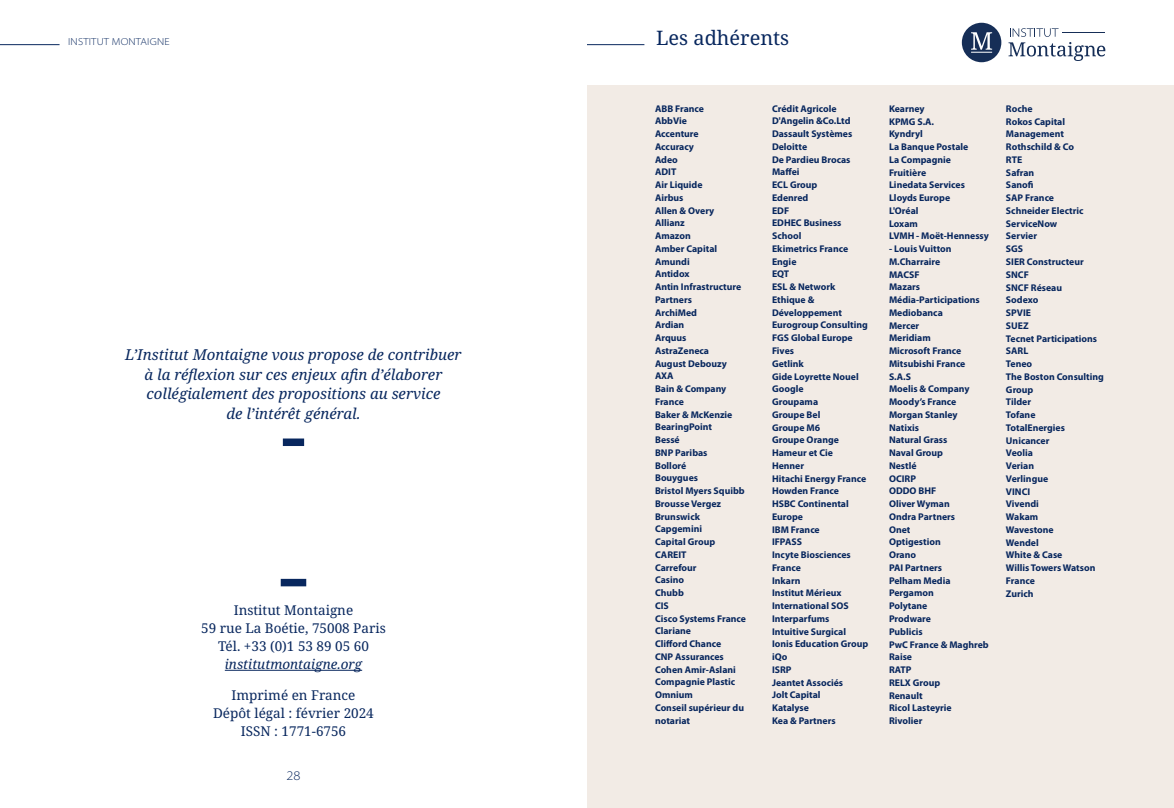
<style>
.page{position:relative;width:1174px;height:808px;background:#fff}
.page>*{position:absolute;margin:0;border:0;box-sizing:border-box;transform-origin:0 0}
.t1{font:19.95px "Noto Serif";color:#08275e}
.t2{font:italic 15px/19.5px "Noto Serif";color:#08275e;text-align:center}
.t3{font:13.5px/18px "Noto Serif";color:#08275e;text-align:center}
.t4{font:italic 13.5px "Noto Serif";color:#08275e}
.t5{font:300 semi-expanded 13.2px "Myriad Pro";color:#08275e}
.t6{font:300 semi-expanded 10.2px "Myriad Pro";letter-spacing:.02em;color:#08275e}
.t7{font:700 9.75px/12.8px "Myriad Pro";color:#08275e}
</style>
<div class="page">
<hr style="left:0;top:44px;width:60px;height:1px;background:#08275e">
<div style="left:587px;top:85px;width:587px;height:723px;background:#f2ebe5"></div>
<hr style="left:225px;top:670px;width:137px;height:1px;background:#08275e">
<div style="left:281px;top:579px;width:25px;height:7px;background:#08275e"></div>
<hr style="left:587px;top:44px;width:57px;height:1px;background:#08275e">
<svg style="left:961px;top:23px;width:40px;height:39px"></svg>
<svg style="left:1008px;top:28px;width:97px;height:33px"></svg>
<div style="left:283px;top:438px;width:21px;height:8px;background:#08275e"></div>
<p class="t6" style="left:68px;top:35px;width:103px">INSTITUT MONTAIGNE</p>
<h2 class="t2" style="left:125px;top:346px;width:338px">L’Institut Montaigne vous propose de contribuer à la réflexion sur ces enjeux afin d’élaborer collégialement des propositions au service<br>de l’intérêt général.</h2>
<h3 class="t3" style="left:201px;top:601px;width:186px">Institut Montaigne<br>59 rue La Boétie, 75008 Paris<br>Tél. +33 (0)1 53 89 05 60</h3>
<h3 class="t4" style="left:225px;top:655px;width:139px">institutmontaigne.org</h3>
<h3 class="t3" style="left:213px;top:686px;width:162px">Imprimé en France<br>Dépôt légal : février 2024<br>ISSN : 1771-6756</h3>
<h3 class="t5" style="left:286px;top:767px;width:15px">28</h3>
<h1 class="t1" style="left:656px;top:24px;width:135px">Les adhérents</h1>
<p class="t7" style="left:655px;top:102px;width:92px">ABB France<br>AbbVie<br>Accenture<br>Accuracy<br>Adeo<br>ADIT<br>Air Liquide<br>Airbus<br>Allen &amp; Overy<br>Allianz<br>Amazon<br>Amber Capital<br>Amundi<br>Antidox<br>Antin Infrastructure<br>Partners<br>ArchiMed<br>Ardian<br>Arquus<br>AstraZeneca<br>August Debouzy<br>AXA<br>Bain &amp; Company<br>France<br>Baker &amp; McKenzie<br>BearingPoint<br>Bessé<br>BNP Paribas<br>Bolloré<br>Bouygues<br>Bristol Myers Squibb<br>Brousse Vergez<br>Brunswick<br>Capgemini<br>Capital Group<br>CAREIT<br>Carrefour<br>Casino<br>Chubb<br>CIS<br>Cisco Systems France<br>Clariane<br>Clifford Chance<br>CNP Assurances<br>Cohen Amir-Aslani<br>Compagnie Plastic<br>Omnium<br>Conseil supérieur du notariat</p>
<p class="t7" style="left:772px;top:102px;width:98px">Crédit Agricole<br>D'Angelin &amp;Co.Ltd<br>Dassault Systèmes<br>Deloitte<br>De Pardieu Brocas<br>Maffei<br>ECL Group<br>Edenred<br>EDF<br>EDHEC Business<br>School<br>Ekimetrics France<br>Engie<br>EQT<br>ESL &amp; Network<br>Ethique &amp;<br>Développement<br>Eurogroup Consulting<br>FGS Global Europe<br>Fives<br>Getlink<br>Gide Loyrette Nouel<br>Google<br>Groupama<br>Groupe Bel<br>Groupe M6<br>Groupe Orange<br>Hameur et Cie<br>Henner<br>Hitachi Energy France<br>Howden France<br>HSBC Continental<br>Europe<br>IBM France<br>IFPASS<br>Incyte Biosciences<br>France<br>Inkarn<br>Institut Mérieux<br>International SOS<br>Interparfums<br>Intuitive Surgical<br>Ionis Education Group iQo<br>ISRP<br>Jeantet Associés<br>Jolt Capital<br>Katalyse<br>Kea &amp; Partners</p>
<p class="t7" style="left:889px;top:102px;width:101px">Kearney<br>KPMG S.A.<br>Kyndryl<br>La Banque Postale<br>La Compagnie<br>Fruitière<br>Linedata Services<br>Lloyds Europe<br>L'Oréal<br>Loxam<br>LVMH - Moët-Hennessy</p>
<p class="t7" style="left:889px;top:242px;width:101px">- Louis Vuitton<br>M.Charraire<br>MACSF<br>Mazars<br>Média-Participations<br>Mediobanca<br>Mercer<br>Meridiam<br>Microsoft France<br>Mitsubishi France<br>S.A.S<br>Moelis &amp; Company<br>Moody’s France<br>Morgan Stanley<br>Natixis<br>Natural Grass<br>Naval Group<br>Nestlé<br>OCIRP<br>ODDO BHF<br>Oliver Wyman<br>Ondra Partners<br>Onet<br>Optigestion<br>Orano<br>PAI Partners<br>Pelham Media<br>Pergamon<br>Polytane<br>Prodware<br>Publicis<br>PwC France &amp; Maghreb<br>Raise<br>RATP<br>RELX Group<br>Renault<br>Ricol Lasteyrie<br>Rivolier</p>
<p class="t7" style="left:1006px;top:102px;width:99px">Roche<br>Rokos Capital<br>Management<br>Rothschild &amp; Co<br>RTE<br>Safran<br>Sanofi<br>SAP France<br>Schneider Electric<br>ServiceNow<br>Servier<br>SGS<br>SIER Constructeur<br>SNCF<br>SNCF Réseau<br>Sodexo<br>SPVIE<br>SUEZ<br>Tecnet Participations<br>SARL<br>Teneo<br>The Boston Consulting<br>Group<br>Tilder<br>Tofane<br>TotalEnergies<br>Unicancer<br>Veolia<br>Verian<br>Verlingue<br>VINCI<br>Vivendi<br>Wakam<br>Wavestone<br>Wendel<br>White &amp; Case<br>Willis Towers Watson<br>France<br>Zurich</p>
</div>
